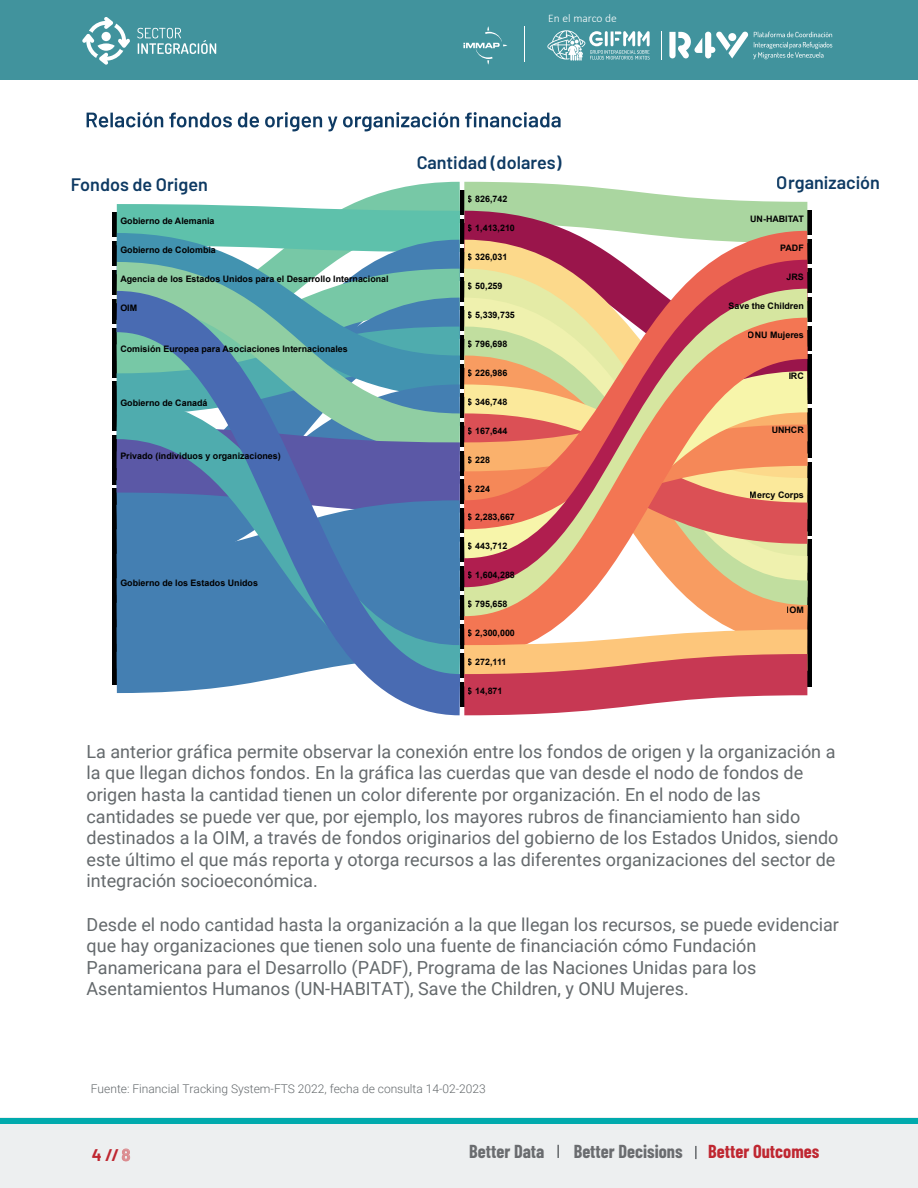
<style>
.page{position:relative;width:918px;height:1188px;background:#fff}
.page>*{position:absolute;margin:0;border:0;box-sizing:border-box;transform-origin:0 0}
.t1{font:700 18.3px "Barlow Condensed";color:#6a6c6f}
.t2{font:700 18.3px "Barlow Condensed";color:#bf2731}
.t3{font:18px/21.6px "Roboto";color:#64696c}
.t4{font:600 18px "Barlow";color:#0e3a63}
.t5{font:700 16.5px "Barlow";color:#bf2731}
.t6{font:300 12px "Roboto";color:#64696c}
.t7{font:300 11.55px "Calibri";color:#fff}
.t8{font:700 8.85px "Arial";color:#000001}
.s1{font-weight:600;color:#db8b8f}
</style>
<div class="page">
<div style="left:0;top:1117px;width:918px;height:71px;background:#edeff0"></div>
<div style="left:0;top:1118px;width:918px;height:6px;background:#00aaad"></div>
<svg style="left:557px;top:1145px;width:2px;height:13px"></svg>
<svg style="left:695px;top:1146px;width:2px;height:13px"></svg>
<svg style="left:122px;top:1149px;width:8px;height:12px"></svg>
<div style="left:0;top:0;width:918px;height:79px;background:#41939d"></div>
<svg style="left:547px;top:30px;width:103px;height:31px"></svg>
<svg style="left:661px;top:31px;width:1px;height:29px"></svg>
<svg style="left:463px;top:26px;width:44px;height:39px"></svg>
<svg style="left:669px;top:31px;width:163px;height:28px"></svg>
<hr style="left:525px;top:26px;width:1px;height:36px;background:#fff">
<svg style="left:82px;top:17px;width:48px;height:48px"></svg>
<svg style="left:137px;top:28px;width:79px;height:26px"></svg>
<svg style="left:87px;top:112px;width:474px;height:19px"></svg>
<svg style="left:116px;top:184px;width:307px;height:28px"></svg>
<div style="left:112px;top:212px;width:311px;height:29px;background:#5ec1ab"></div>
<svg style="left:112px;top:241px;width:311px;height:29px"></svg>
<svg style="left:112px;top:270px;width:311px;height:440px"></svg>
<svg style="left:423px;top:181px;width:198px;height:9px"></svg>
<svg style="left:423px;top:190px;width:385px;height:20px"></svg>
<svg style="left:423px;top:210px;width:389px;height:29px"></svg>
<svg style="left:423px;top:239px;width:389px;height:29px"></svg>
<svg style="left:423px;top:268px;width:389px;height:29px"></svg>
<svg style="left:423px;top:297px;width:389px;height:312px"></svg>
<svg style="left:423px;top:609px;width:389px;height:24px"></svg>
<svg style="left:423px;top:633px;width:389px;height:83px"></svg>
<p class="t7" style="left:548px;top:11px;width:70px">En el marco de</p>
<p class="t4" style="left:416px;top:149px;width:147px">Cantidad (dolares)</p>
<p class="t4" style="left:70px;top:171px;width:139px">Fondos de Origen</p>
<p class="t4" style="left:777px;top:169px;width:104px">Organización</p>
<p class="t8" style="left:468px;top:193px;width:41px">$ 826,742</p>
<p class="t8" style="left:120px;top:215px;width:96px">Gobierno de Alemania</p>
<p class="t8" style="left:120px;top:244px;width:97px">Gobierno de Colombia</p>
<p class="t8" style="left:120px;top:273px;width:270px">Agencia de los Estados Unidos para el Desarrollo Internacional</p>
<p class="t8" style="left:120px;top:302px;width:18px">OIM</p>
<p class="t8" style="left:120px;top:343px;width:229px">Comisión Europea para Asociaciones Internacionales</p>
<p class="t8" style="left:120px;top:396px;width:89px">Gobierno de Canadá</p>
<p class="t8" style="left:120px;top:450px;width:162px">Privado (individuos y organizaciones)</p>
<p class="t8" style="left:120px;top:577px;width:139px">Gobierno de los Estados Unidos</p>
<p class="t8" style="left:468px;top:222px;width:49px">$ 1,413,210</p>
<p class="t8" style="left:468px;top:251px;width:41px">$ 326,031</p>
<p class="t8" style="left:468px;top:279px;width:36px">$ 50,259</p>
<p class="t8" style="left:468px;top:308px;width:49px">$ 5,339,735</p>
<p class="t8" style="left:468px;top:337px;width:41px">$ 796,698</p>
<p class="t8" style="left:468px;top:366px;width:41px">$ 226,986</p>
<p class="t8" style="left:468px;top:395px;width:41px">$ 346,748</p>
<p class="t8" style="left:468px;top:424px;width:41px">$ 167,644</p>
<p class="t8" style="left:468px;top:453px;width:24px">$ 228</p>
<p class="t8" style="left:468px;top:482px;width:24px">$ 224</p>
<p class="t8" style="left:468px;top:511px;width:49px">$ 2,283,667</p>
<p class="t8" style="left:468px;top:540px;width:41px">$ 443,712</p>
<p class="t8" style="left:468px;top:569px;width:49px">$ 1,604,288</p>
<p class="t8" style="left:468px;top:598px;width:41px">$ 795,658</p>
<p class="t8" style="left:468px;top:627px;width:49px">$ 2,300,000</p>
<p class="t8" style="left:468px;top:656px;width:40px">$ 272,111</p>
<p class="t8" style="left:468px;top:685px;width:36px">$ 14,871</p>
<p class="t8" style="left:750px;top:213px;width:55px">UN-HABITAT</p>
<p class="t8" style="left:780px;top:242px;width:25px">PADF</p>
<p class="t8" style="left:786px;top:271px;width:19px">JRS</p>
<p class="t8" style="left:729px;top:300px;width:77px">Save the Children</p>
<p class="t8" style="left:748px;top:328px;width:57px">ONU Mujeres</p>
<p class="t8" style="left:788px;top:370px;width:17px">IRC</p>
<p class="t8" style="left:772px;top:423px;width:34px">UNHCR</p>
<p class="t8" style="left:750px;top:489px;width:55px">Mercy Corps</p>
<p class="t8" style="left:787px;top:604px;width:18px">IOM</p>
<p class="t3" style="left:87px;top:740px;width:753px">La anterior gráfica permite observar la conexión entre los fondos de origen y la organización a la que llegan dichos fondos. En la gráfica las cuerdas que van desde el nodo de fondos de origen hasta la cantidad tienen un color diferente por organización. En el nodo de las cantidades se puede ver que, por ejemplo, los mayores rubros de financiamiento han sido destinados a la OIM, a través de fondos originarios del gobierno de los Estados Unidos, siendo este último el que más reporta y otorga recursos a las diferentes organizaciones del sector de integración socioeconómica.</p>
<p class="t3" style="left:87px;top:913px;width:754px">Desde el nodo cantidad hasta la organización a la que llegan los recursos, se puede evidenciar que hay organizaciones que tienen solo una fuente de financiación cómo Fundación Panamericana para el Desarrollo (PADF), Programa de las Naciones Unidas para los Asentamientos Humanos (UN-HABITAT), Save the Children, y ONU Mujeres.</p>
<p class="t6" style="left:91px;top:1080px;width:397px">Fuente: Financial Tracking System-FTS 2022, fecha de consulta 14-02-2023</p>
<p class="t5" style="left:92px;top:1143px;width:40px">4 // <span class="s1">8</span></p>
<p class="t1" style="left:469px;top:1138px;width:77px">Better Data</p>
<p class="t1" style="left:574px;top:1138px;width:110px">Better Decisions</p>
<p class="t2" style="left:708px;top:1138px;width:112px">Better Outcomes</p>
</div>
